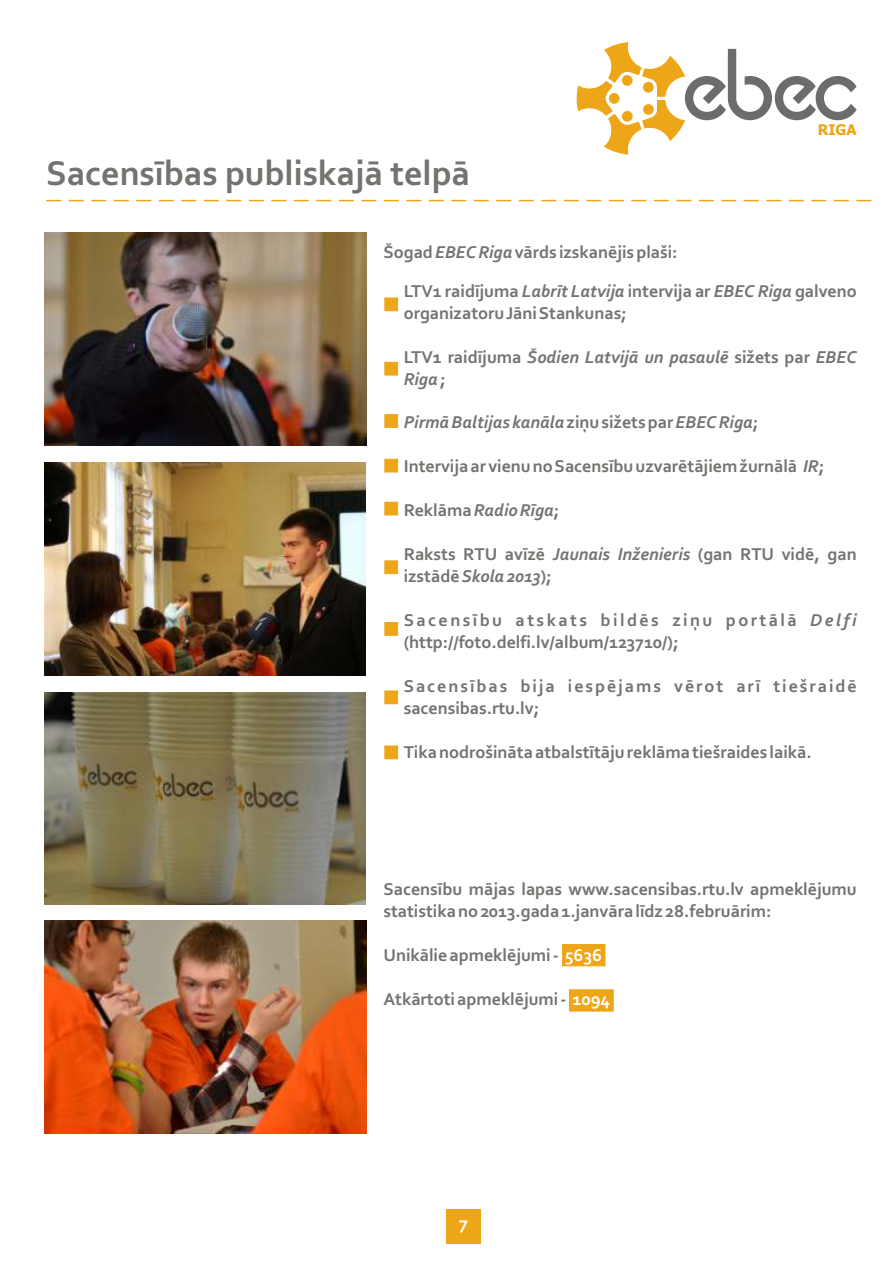
<style>
.page{position:relative;width:893px;height:1263px;background:#fff}
.page>*{position:absolute;margin:0;border:0;box-sizing:border-box;transform-origin:0 0}
.t1{font:700 36px "Corbel";color:#737370}
.t2{font:700 18px/21.9px "Corbel";color:#737370}
.t3{font:italic 700 18px/21.9px "Corbel";color:#737370}
.t4{font:700 18px/21.9px "Corbel";letter-spacing:.135em;color:#737370}
.t5{font:700 18px/21.9px "Corbel";letter-spacing:.11em;color:#737370}
.t6{font:700 18px "Corbel";color:#fff;scale:1.07 1}
.t7{font:700 14.7px "Tahoma";color:#eda617}
.s1{font-style:italic}
.s2{font-style:normal}
.s3{color:#fff}
</style>
<div class="page">
<svg style="left:562px;top:944px;width:44px;height:23px"></svg>
<svg style="left:569px;top:989px;width:45px;height:23px"></svg>
<div style="left:446px;top:1209px;width:34px;height:34px;background:#eda617"></div>
<svg style="left:46px;top:199px;width:826px;height:3px"></svg>
<svg style="left:576px;top:42px;width:281px;height:113px"></svg>
<img style="left:45px;top:233px;width:322px;height:213px">
<img style="left:45px;top:462px;width:320px;height:214px">
<img style="left:45px;top:692px;width:320px;height:212px">
<img style="left:45px;top:921px;width:321px;height:212px">
<svg style="left:384px;top:297px;width:14px;height:15px"></svg>
<svg style="left:384px;top:361px;width:14px;height:15px"></svg>
<svg style="left:384px;top:414px;width:14px;height:14px"></svg>
<svg style="left:384px;top:458px;width:14px;height:15px"></svg>
<svg style="left:384px;top:501px;width:14px;height:15px"></svg>
<svg style="left:384px;top:560px;width:14px;height:14px"></svg>
<svg style="left:384px;top:622px;width:14px;height:14px"></svg>
<svg style="left:384px;top:690px;width:14px;height:15px"></svg>
<svg style="left:384px;top:745px;width:14px;height:15px"></svg>
<h1 class="t1" style="left:46px;top:158px;width:426px">Sacensības publiskajā telpā</h1>
<p class="t2" style="left:383px;top:242px;width:296px">Šogad <span class="s1">EBEC Riga</span>vārds izskanējis plaši:</p>
<p class="t7" style="left:818px;top:123px;width:40px">RIGA</p>
<p class="t2" style="left:404px;top:281px;width:455px">LTV1 raidījuma <span class="s1">Labrīt Latvija</span> intervija ar <span class="s1">EBEC Riga</span> galveno organizatoru Jāni Stankunas;</p>
<p class="t3" style="left:404px;top:347px;width:454px"><span class="s2">LTV1 raidījuma</span> Šodien Latvijā un pasaulē <span class="s2">sižets par</span> EBEC<br>Riga<span class="s2">;</span></p>
<p class="t3" style="left:404px;top:413px;width:356px">Pirmā Baltijas kanāla<span class="s2">ziņu sižets par</span>EBEC Riga<span class="s2">;</span></p>
<p class="t2" style="left:404px;top:457px;width:422px">Intervija ar vienu no Sacensību uzvarētājiem žurnālā <span class="s1">IR</span>;</p>
<p class="t3" style="left:404px;top:501px;width:157px"><span class="s2">Reklāma</span> Radio Rīga<span class="s2">;</span></p>
<p class="t2" style="left:404px;top:545px;width:454px">Raksts RTU avīzē <span class="s1">Jaunais Inženieris</span> (gan RTU vidē, gan izstādē <span class="s1">Skola 2013</span>);</p>
<p class="t4" style="left:404px;top:611px;width:454px">Sacensību atskats bildēs ziņu portālā <span class="s1">Delfi </span>(http://foto.delfi.lv/album/123710/);</p>
<p class="t5" style="left:404px;top:677px;width:454px">Sacensības bija iespējams vērot arī tiešraidē sacensibas.rtu.lv;</p>
<p class="t2" style="left:404px;top:743px;width:410px">Tika nodrošināta atbalstītāju reklāma tiešraides laikā.</p>
<p class="t2" style="left:383px;top:880px;width:475px">Sacensību mājas lapas www.sacensibas.rtu.lv apmeklējumu statistika no 2013.gada 1.janvāra līdz 28.februārim:</p>
<p class="t2" style="left:383px;top:946px;width:220px">Unikālie apmeklējumi ‐ <span class="s3">5636</span></p>
<p class="t2" style="left:383px;top:990px;width:228px">Atkārtoti apmeklējumi ‐ <span class="s3">1094</span></p>
<p class="t6" style="left:459px;top:1215px;width:10px">7</p>
</div>
